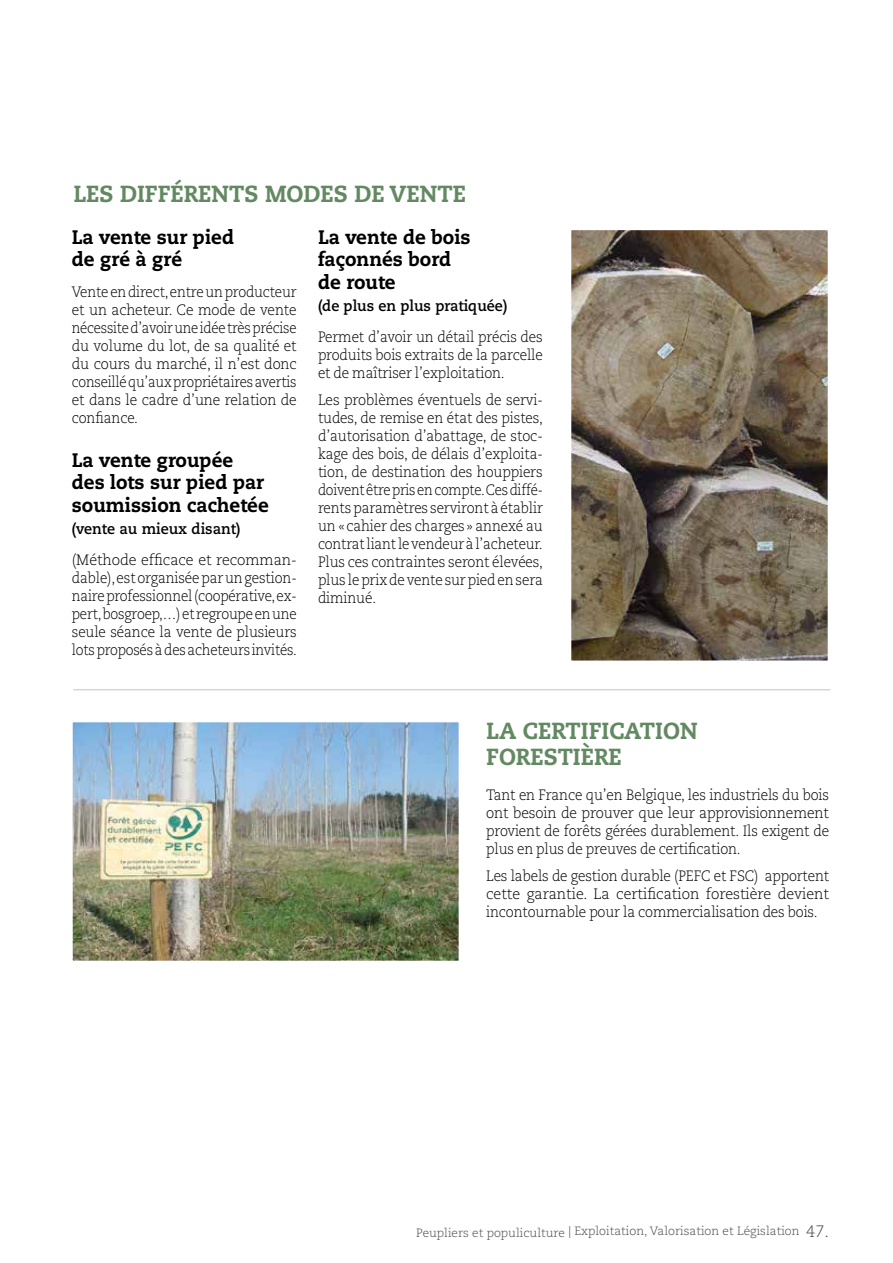
<style>
.page{position:relative;width:893px;height:1263px;background:#fff}
.page>*{position:absolute;margin:0;border:0;box-sizing:border-box;transform-origin:0 0}
.Titre_paragraphe{font:800 23.25px/26.2px "Caecilia";color:#638962;scale:.96 1}
.petit_teitre_dans{font:800 19.5px/22.5px "Caecilia";color:#000;scale:.96 1}
.BODY_standard_01{font:300 15px/18px "Caecilia";letter-spacing:-.01em;color:#000;text-align:justify;scale:.92 1}
.BODY_standard_01-2{font:300 15px/18px "Caecilia";letter-spacing:-.01em;color:#000;text-align:justify;scale:.93 1}
.BODY_standard_01-3{font:300 15px/18px "Caecilia";letter-spacing:-.01em;color:#000;text-align:justify;scale:.91 1}
.BODY_standard_01-4{font:300 15px/18px "Caecilia";letter-spacing:-.01em;color:#000;text-align:justify}
.petit_teitre_dans-2{font:700 15px "Caecilia";color:#000;scale:.96 1}
.t1{font:300 12px "Caecilia";color:#4a4a49}
.s1{font-size:16.5px}
</style>
<div class="page">
<svg style="left:571px;top:230px;width:257px;height:431px;background:#776b59"></svg>
<img style="left:72px;top:722px;width:387px;height:239px">
<hr style="left:73px;top:689px;width:757px;height:1px;background:#cfbbd0">
<p class="Titre_paragraphe" style="left:73px;top:180px;width:411px">LES DIFFÉRENTS MODES DE VENTE</p>
<p class="petit_teitre_dans" style="left:72px;top:226px;width:171px">La vente sur pied de gré à gré</p>
<p class="BODY_standard_01-3" style="left:72px;top:283px;width:249px">Vente en direct, entre un producteur et un acheteur. Ce mode de vente nécessite d’avoir une idée très précise du volume du lot, de sa qualité et du cours du marché, il n’est donc conseillé qu’aux propriétaires avertis et dans le cadre d’une relation de confiance.</p>
<p class="petit_teitre_dans" style="left:72px;top:449px;width:207px">La vente groupée des lots sur pied par soumission cachetée</p>
<p class="petit_teitre_dans-2" style="left:72px;top:520px;width:177px">(vente au mieux disant)</p>
<p class="BODY_standard_01-4" style="left:72px;top:551px;width:226px">(Méthode efficace et recomman&shy;dable), est organisée par un gestion&shy;naire professionnel (coopérative, ex&shy;pert, bosgroep,…) et regroupe en une seule séance la vente de plusieurs lots proposés à des acheteurs invités.</p>
<p class="petit_teitre_dans" style="left:318px;top:226px;width:160px">La vente de bois façonnés bord de route</p>
<p class="petit_teitre_dans-2" style="left:318px;top:297px;width:199px">(de plus en plus pratiquée)</p>
<p class="BODY_standard_01" style="left:318px;top:328px;width:246px">Permet d’avoir un détail précis des produits bois extraits de la parcelle et de maîtriser l’exploitation.</p>
<p class="BODY_standard_01-2" style="left:318px;top:391px;width:243px">Les problèmes éventuels de servi&shy;tudes, de remise en état des pistes, d’autorisation d’abattage, de stoc&shy;kage des bois, de délais d’exploita&shy;tion, de destination des houppiers doivent être pris en compte. Ces diffé&shy;rents paramètres serviront à établir un «cahier des charges» annexé au contrat liant le vendeur à l’acheteur.<br>Plus ces contraintes seront élevées, plus le prix de vente sur pied en sera diminué.</p>
<p class="Titre_paragraphe" style="left:486px;top:718px;width:222px">LA CERTIFICATION<br>FORESTIÈRE</p>
<p class="BODY_standard_01" style="left:486px;top:786px;width:374px">Tant en France qu’en Belgique, les industriels du bois ont besoin de prouver que leur approvisionnement provient de forêts gérées durablement. Ils exigent de plus en plus de preuves de certification.</p>
<p class="BODY_standard_01" style="left:486px;top:867px;width:374px">Les labels de gestion durable (PEFC et FSC) apportent cette garantie. La certification forestière devient incontournable pour la commercialisation des bois.</p>
<p class="t1" style="left:416px;top:1224px;width:414px">Peupliers et populiculture | Exploitation, Valorisation et Législation <span class="s1">47.</span></p>
</div>
